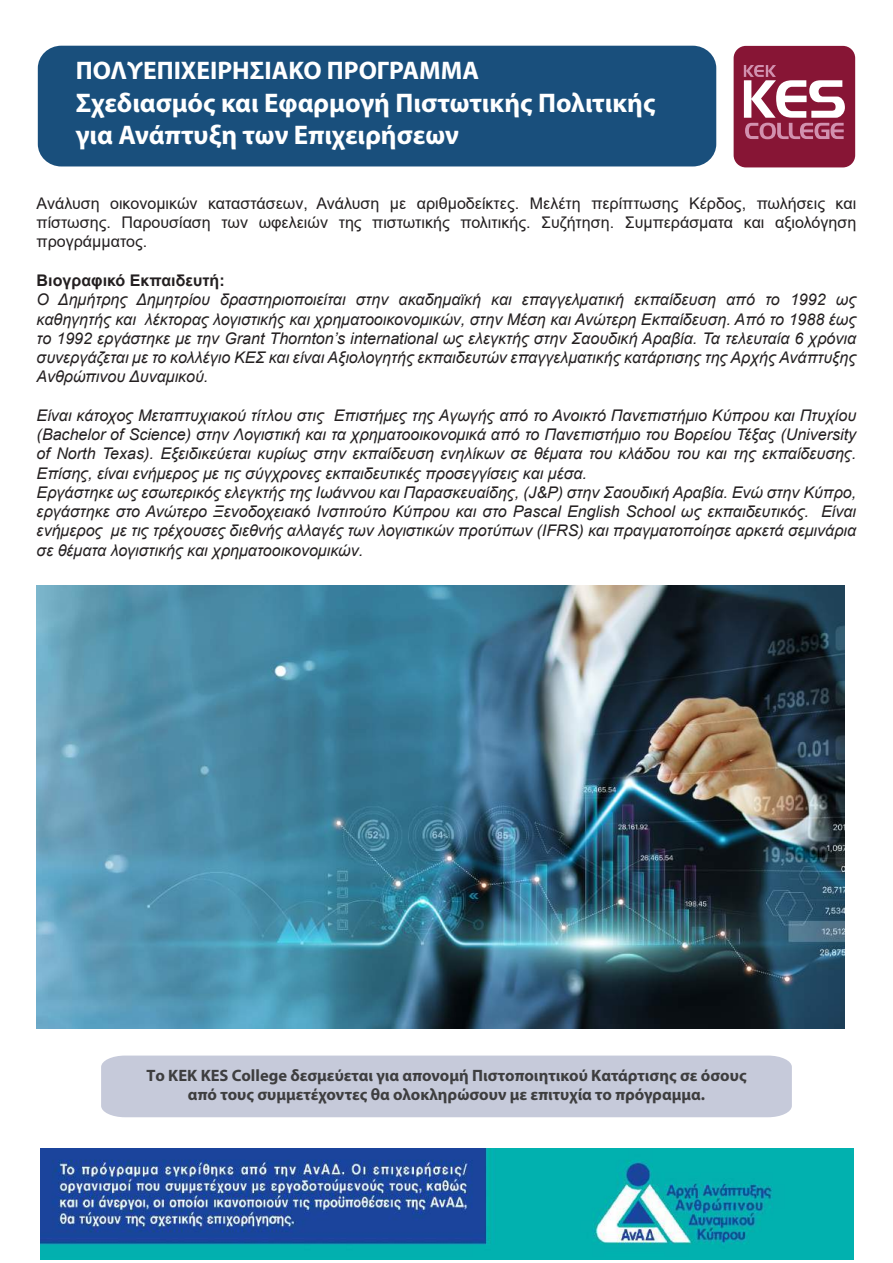
<style>
.page{position:relative;width:893px;height:1263px;background:#fff}
.page>*{position:absolute;margin:0;border:0;box-sizing:border-box;transform-origin:0 0}
.t1{font:700 27px/32.4px "Myriad Pro";color:#fff}
.t2{font:700 25.5px "Myriad Pro";color:#fff}
.t3{font:700 16.5px/19.8px "Myriad Pro";color:#3e3e3f;text-align:center}
.t4{font:italic 16.05px/19.2px "Arial";color:#231f20;text-align:justify}
.t5{font:16.05px/19.2px "Arial";color:#231f20;text-align:justify}
.t6{font:700 16.05px "Arial";color:#231f20}
</style>
<div class="page">
<div style="left:101px;top:1055px;width:691px;height:62px;background:#c6cada"></div>
<img style="left:41px;top:1148px;width:813px;height:112px">
<div style="left:734px;top:46px;width:121px;height:121px;background:#871535;border-radius:12px"></div>
<svg style="left:744px;top:65px;width:101px;height:74px"></svg>
<div style="left:38px;top:46px;width:678px;height:120px;background:#194f7c;border-radius:23px"></div>
<img style="left:37px;top:585px;width:808px;height:444px">
<h2 class="t2" style="left:76px;top:54px;width:405px">ΠΟΛΥΕΠΙΧΕΙΡΗΣΙΑΚΟ ΠΡΟΓΡΑΜΜΑ</h2>
<h1 class="t1" style="left:76px;top:86px;width:581px">Σχεδιασμός και Εφαρμογή Πιστωτικής Πολιτικής για Ανάπτυξη των Επιχειρήσεων</h1>
<p class="t5" style="left:37px;top:194px;width:821px">Ανάλυση οικονομικών καταστάσεων, Ανάλυση με αριθμοδείκτες. Μελέτη περίπτωσης Κέρδος, πωλήσεις και πίστωσης. Παρουσίαση των ωφελειών της πιστωτικής πολιτικής. Συζήτηση. Συμπεράσματα και αξιολόγηση προγράμματος.</p>
<p class="t6" style="left:37px;top:269px;width:190px">Βιογραφικό Εκπαιδευτή:</p>
<p class="t4" style="left:37px;top:290px;width:821px">Ο Δημήτρης Δημητρίου δραστηριοποιείται στην ακαδημαϊκή και επαγγελματική εκπαίδευση από το 1992 ως καθηγητής και λέκτορας λογιστικής και χρηματοοικονομικών, στην Μέση και Ανώτερη Εκπαίδευση. Από το 1988 έως το 1992 εργάστηκε με την Grant Thornton’s international ως ελεγκτής στην Σαουδική Αραβία. Τα τελευταία 6 χρόνια συνεργάζεται με το κολλέγιο ΚΕΣ και είναι Αξιολογητής εκπαιδευτών επαγγελματικής κατάρτισης της Αρχής Ανάπτυξης Ανθρώπινου Δυναμικού.</p>
<p class="t4" style="left:37px;top:406px;width:821px;text-align:left">Είναι κάτοχος Μεταπτυχιακού τίτλου στις Επιστήμες της Aγωγής από το Ανοικτό Πανεπιστήμιο Κύπρου και Πτυχίου (Bachelor of Science) στην Λογιστική και τα χρηματοοικονομικά από το Πανεπιστήμιο του Βορείου Τέξας (University of North Texas). Εξειδικεύεται κυρίως στην εκπαίδευση ενηλίκων σε θέματα του κλάδου του και της εκπαίδευσης.<br>Επίσης, είναι ενήμερος με τις σύγχρονες εκπαιδευτικές προσεγγίσεις και μέσα.<br>Εργάστηκε ως εσωτερικός ελεγκτής της Ιωάννου και Παρασκευαίδης, (J&amp;P) στην Σαουδική Αραβία. Ενώ στην Κύπρο, εργάστηκε στο Ανώτερο Ξενοδοχειακό Ινστιτούτο Κύπρου και στο Pascal English School ως εκπαιδευτικός. Είναι ενήμερος με τις τρέχουσες διεθνής αλλαγές των λογιστικών προτύπων (IFRS) και πραγματοποίησε αρκετά σεμινάρια σε θέματα λογιστικής και χρηματοοικονομικών.</p>
<p class="t3" style="left:146px;top:1065px;width:602px">Το ΚΕΚ KES College δεσμεύεται για απονομή Πιστοποιητικού Κατάρτισης σε όσους από τους συμμετέχοντες θα ολοκληρώσουν με επιτυχία το πρόγραμμα.</p>
</div>
